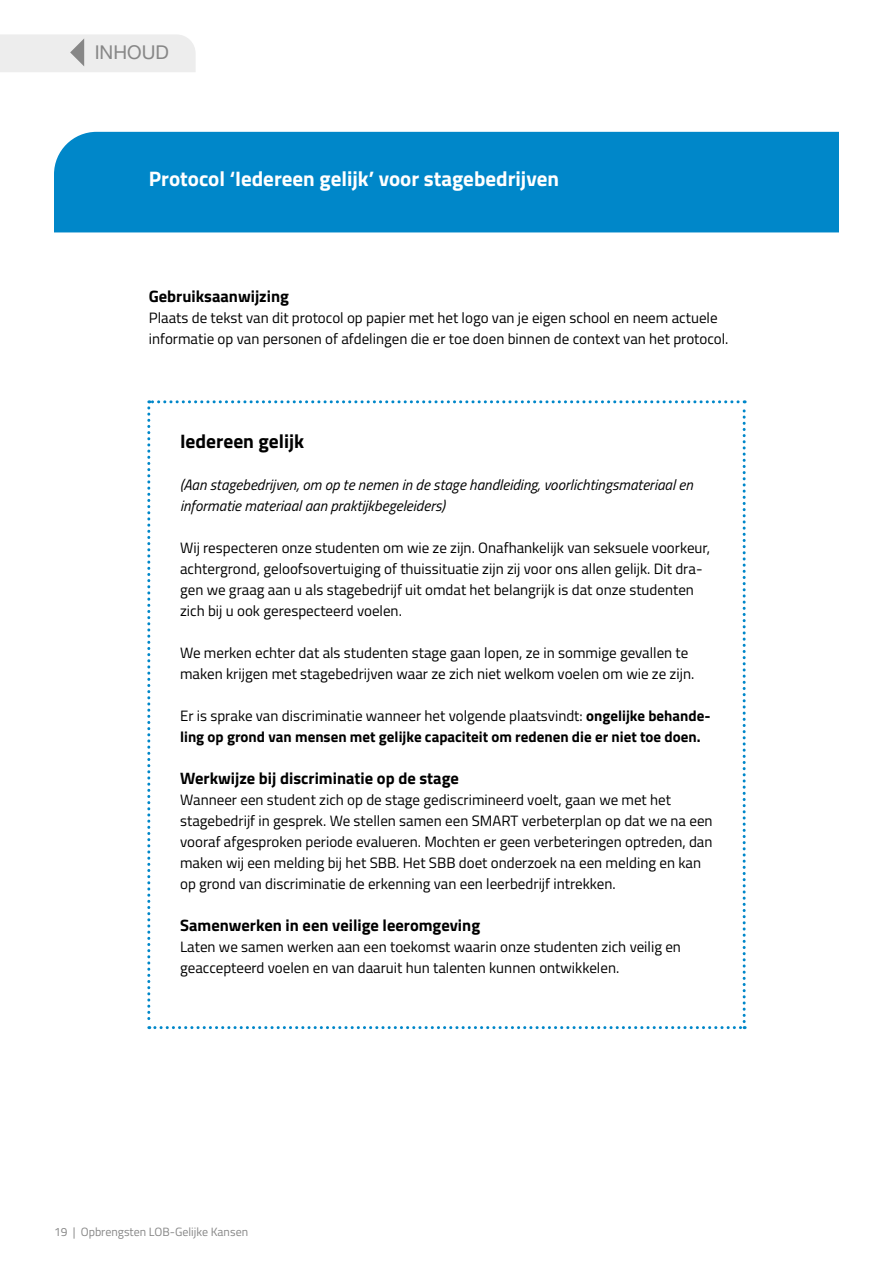
<style>
.page{position:relative;width:893px;height:1263px;background:#fff}
.page>*{position:absolute;margin:0;border:0;box-sizing:border-box;transform-origin:0 0}
.t1{font:700 21px "Titillium";color:#fff}
.t2{font:700 19.5px "Titillium";color:#000}
.t3{font:19.05px "Helvetica Neue";color:#878787}
.t4{font:700 16.5px "Titillium";color:#000}
.t5{font:15px/21px "Titillium";color:#000}
.t6{font:700 15px/21px "Titillium";color:#000}
.t7{font:italic 15px/21px "Titillium";color:#000}
.t8{font:12px "Titillium";color:#878787}
.s1{font-weight:400}
</style>
<div class="page">
<div style="left:0;top:34px;width:196px;height:38px;background:#ededed"></div>
<div style="left:54px;top:132px;width:785px;height:100px;background:#0087c9"></div>
<svg style="left:147px;top:400px;width:599px;height:629px"></svg>
<p class="t3" style="left:95px;top:41px;width:76px">INHOUD</p>
<h1 class="t1" style="left:149px;top:162px;width:412px">Protocol ‘Iedereen gelijk’ voor stagebedrijven</h1>
<p class="t4" style="left:149px;top:284px;width:142px">Gebruiksaanwijzing</p>
<p class="t5" style="left:149px;top:307px;width:581px">Plaats de tekst van dit protocol op papier met het logo van je eigen school en neem actuele informatie op van personen of afdelingen die er toe doen binnen de context van het protocol.</p>
<h2 class="t2" style="left:180px;top:426px;width:126px">Iedereen gelijk</h2>
<p class="t7" style="left:180px;top:473px;width:514px">(Aan stagebedrijven, om op te nemen in de stage handleiding, voorlichtingsmateriaal en informatie materiaal aan praktijkbegeleiders)</p>
<p class="t5" style="left:180px;top:536px;width:532px">Wij respecteren onze studenten om wie ze zijn. Onafhankelijk van seksuele voorkeur, achtergrond, geloofsovertuiging of thuissituatie zijn zij voor ons allen gelijk. Dit dra&shy;gen we graag aan u als stagebedrijf uit omdat het belangrijk is dat onze studenten zich bij u ook gerespecteerd voelen.</p>
<p class="t5" style="left:180px;top:641px;width:516px">We merken echter dat als studenten stage gaan lopen, ze in sommige gevallen te maken krijgen met stagebedrijven waar ze zich niet welkom voelen om wie ze zijn.</p>
<p class="t6" style="left:180px;top:704px;width:532px"><span class="s1">Er is sprake van discriminatie wanneer het volgende plaatsvindt:</span> ongelijke behande&shy;ling op grond van mensen met gelijke capaciteit om redenen die er niet toe doen.</p>
<p class="t4" style="left:180px;top:765px;width:280px">Werkwijze bij discriminatie op de stage</p>
<p class="t5" style="left:180px;top:788px;width:534px">Wanneer een student zich op de stage gediscrimineerd voelt, gaan we met het stagebedrijf in gesprek. We stellen samen een SMART verbeterplan op dat we na een vooraf afgesproken periode evalueren. Mochten er geen verbeteringen optreden, dan maken wij een melding bij het SBB. Het SBB doet onderzoek na een melding en kan op grond van discriminatie de erkenning van een leerbedrijf intrekken.</p>
<p class="t4" style="left:180px;top:912px;width:302px">Samenwerken in een veilige leeromgeving</p>
<p class="t5" style="left:180px;top:935px;width:502px">Laten we samen werken aan een toekomst waarin onze studenten zich veilig en geaccepteerd voelen en van daaruit hun talenten kunnen ontwikkelen.</p>
<p class="t8" style="left:54px;top:1223px;width:196px">19 | Opbrengsten LOB-Gelijke Kansen</p>
</div>
